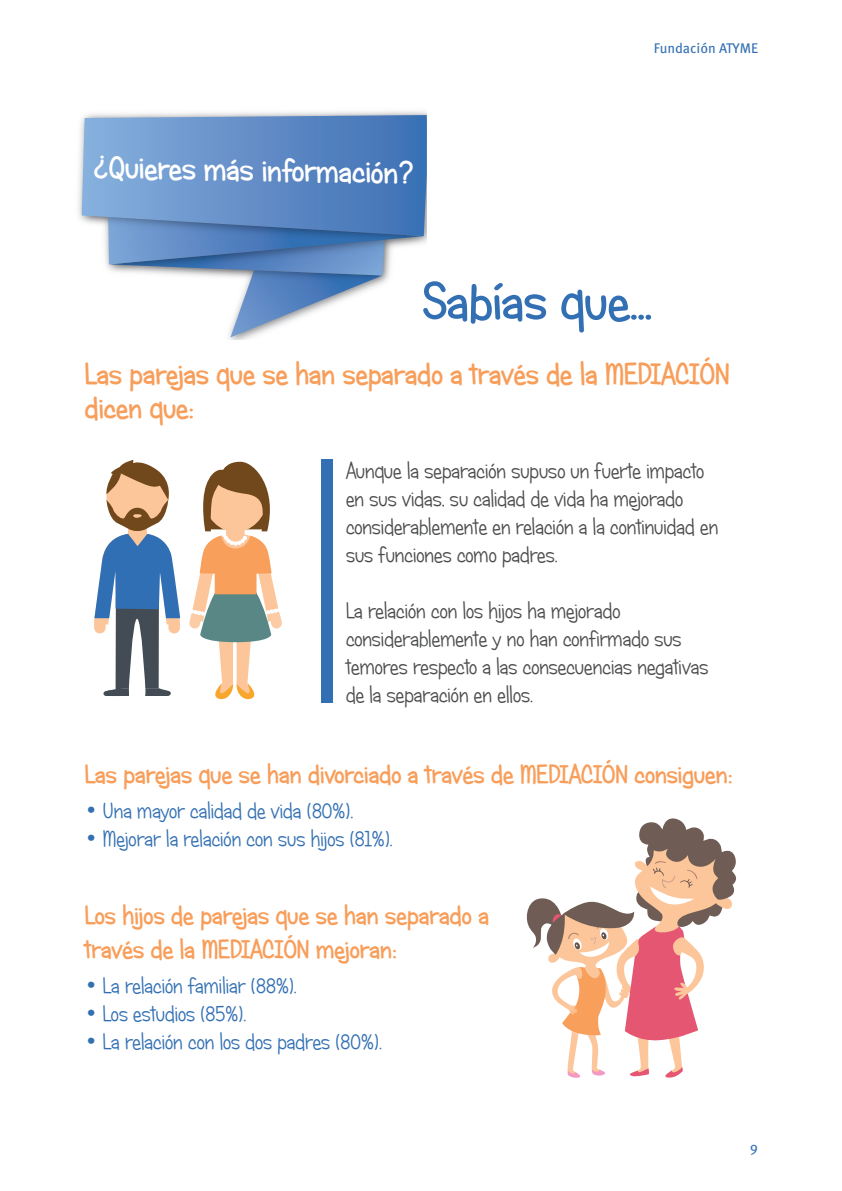
<style>
.page{position:relative;width:842px;height:1191px;background:#fff}
.page>*{position:absolute;margin:0;border:0;box-sizing:border-box;transform-origin:0 0}
.t1{font:53.6px "Candy Round BTN Bold";color:#3370b3}
.t2{font:32.2px "Candy Round BTN Bold";color:#fff}
.t3{font:30px/34px "Candy Round BTN Bold";color:#f89e5b}
.t4{font:26px/34px "Candy Round BTN Bold";color:#f89e5b}
.t5{font:22px/28px "Candy Round BTN";color:#4b4c4d}
.t6{font:22px "Candy Round BTN";color:#3370b3}
.t7{font:14px "Meta Pro";letter-spacing:-.005em;color:#3370b3}
</style>
<div class="page">
<svg style="left:229px;top:298px;width:118px;height:39px"></svg>
<img style="left:78px;top:111px;width:349px;height:187px">
<svg style="left:82px;top:115px;width:345px;height:121px"></svg>
<div style="left:321px;top:459px;width:12px;height:244px;background:#3370b3"></div>
<svg style="left:189px;top:461px;width:93px;height:239px"></svg>
<svg style="left:94px;top:460px;width:86px;height:236px"></svg>
<svg style="left:526px;top:818px;width:210px;height:260px"></svg>
<p class="t7" style="left:654px;top:39px;width:106px">Fundación ATYME</p>
<h2 class="t2" style="left:95px;top:148px;width:321px;rotate:1deg">¿Quieres más información?</h2>
<h1 class="t1" style="left:422px;top:270px;width:232px">Sabías que…</h1>
<h3 class="t3" style="left:85px;top:356px;width:646px">Las parejas que se han separado a través de la MEDIACIÓN dicen que:</h3>
<p class="t5" style="left:346px;top:456px;width:374px">Aunque la separación supuso un fuerte impacto en sus vidas, su calidad de vida ha mejorado considerablemente en relación a la continuidad en sus funciones como padres.</p>
<p class="t5" style="left:346px;top:596px;width:364px">La relación con los hijos ha mejorado considerablemente y no han confirmado sus temores respecto a las consecuencias negativas de la separación en ellos.</p>
<p class="t4" style="left:85px;top:756px;width:650px">Las parejas que se han divorciado a través de MEDIACIÓN consiguen:</p>
<p class="t6" style="left:85px;top:797px;width:270px">• Una mayor calidad de vida (80%).</p>
<p class="t6" style="left:85px;top:825px;width:310px">• Mejorar la relación con sus hijos (81%).</p>
<p class="t4" style="left:85px;top:898px;width:406px">Los hijos de parejas que se han separado a través de la MEDIACIÓN mejoran:</p>
<p class="t6" style="left:85px;top:972px;width:214px">• La relación familiar (88%).</p>
<p class="t6" style="left:85px;top:1000px;width:163px">• Los estudios (85%).</p>
<p class="t6" style="left:85px;top:1028px;width:299px">• La relación con los dos padres (80%).</p>
<p class="t7" style="left:750px;top:1138px;width:9px">9</p>
</div>
